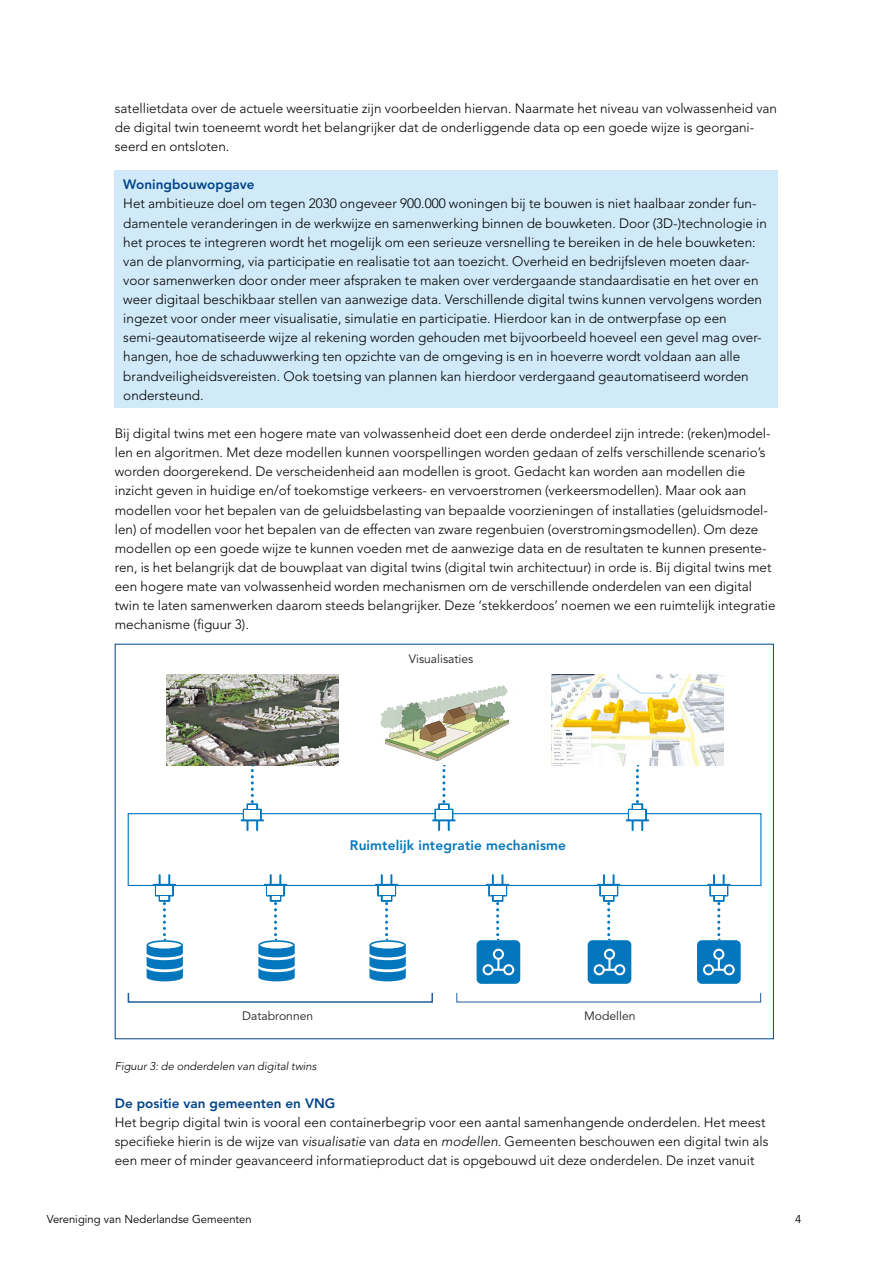
<style>
.page{position:relative;width:893px;height:1263px;background:#fff}
.page>*{position:absolute;margin:0;border:0;box-sizing:border-box;transform-origin:0 0}
.t1{font:800 13.65px "Avenir LT Std";letter-spacing:.01em;color:#0277bd}
.VNG_-_Broodtekst{font:300 13.5px/19.2px "Avenir LT Std";color:#000}
.VNG_-_Arceer_platte{font:300 13.5px/19.2px "Avenir LT Std";color:#000}
.H2_-_VNG_-_Tussen_1{font:800 13.5px "Avenir LT Std";color:#048}
.VNG_-_Arceer_kop{font:800 13.5px "Avenir LT Std";color:#048}
.t2{font:12.15px "Avenir LT Std";color:#231f20}
.VNG_-_Fotobijschrift{font:italic 300 11.25px "Avenir LT Std";color:#000}
.t3{font:11.25px "Avenir LT Std";color:#000}
.s1{font-style:italic}
</style>
<div class="page">
<div style="left:115px;top:171px;width:663px;height:26px;background:#d1eaf9"></div>
<div style="left:115px;top:194px;width:663px;height:213px;background:#d1eaf9"></div>
<div style="left:128px;top:813px;width:633px;height:73px;border:1px solid #0277bd"></div>
<img style="left:166px;top:675px;width:173px;height:91px">
<img style="left:380px;top:685px;width:129px;height:77px">
<img style="left:551px;top:675px;width:173px;height:91px">
<svg style="left:697px;top:874px;width:44px;height:110px"></svg>
<svg style="left:588px;top:874px;width:43px;height:110px"></svg>
<svg style="left:477px;top:874px;width:43px;height:110px"></svg>
<svg style="left:369px;top:874px;width:36px;height:107px"></svg>
<svg style="left:258px;top:874px;width:36px;height:107px"></svg>
<svg style="left:147px;top:874px;width:35px;height:107px"></svg>
<svg style="left:626px;top:765px;width:23px;height:66px"></svg>
<svg style="left:432px;top:765px;width:24px;height:66px"></svg>
<svg style="left:241px;top:765px;width:23px;height:66px"></svg>
<div style="left:128px;top:992px;width:305px;height:11px;border:2px solid #215e9e"></div>
<p class="VNG_-_Broodtekst" style="left:115px;top:98px;width:664px">satellietdata over de actuele weersituatie zijn voorbeelden hiervan. Naarmate het niveau van volwassenheid van de digital twin toeneemt wordt het belangrijker dat de onderliggende data op een goede wijze is georgani&shy;seerd en ontsloten.</p>
<p class="VNG_-_Arceer_kop" style="left:123px;top:177px;width:133px">Woningbouwopgave</p>
<p class="VNG_-_Arceer_platte" style="left:123px;top:194px;width:645px">Het ambitieuze doel om tegen 2030 ongeveer 900.000 woningen bij te bouwen is niet haalbaar zonder fun&shy;damentele veranderingen in de werkwijze en samenwerking binnen de bouwketen. Door (3D-)technologie in het proces te integreren wordt het mogelijk om een serieuze versnelling te bereiken in de hele bouwketen: van de planvorming, via participatie en realisatie tot aan toezicht. Overheid en bedrijfsleven moeten daar&shy;voor samenwerken door onder meer afspraken te maken over verdergaande standaardisatie en het over en weer digitaal beschikbaar stellen van aanwezige data. Verschillende digital twins kunnen vervolgens worden ingezet voor onder meer visualisatie, simulatie en participatie. Hierdoor kan in de ontwerpfase op een semi-geautomatiseerde wijze al rekening worden gehouden met bijvoorbeeld hoeveel een gevel mag over&shy;hangen, hoe de schaduwwerking ten opzichte van de omgeving is en in hoeverre wordt voldaan aan alle brandveiligheidsvereisten. Ook toetsing van plannen kan hierdoor verdergaand geautomatiseerd worden ondersteund.</p>
<p class="VNG_-_Broodtekst" style="left:115px;top:424px;width:662px">Bij digital twins met een hogere mate van volwassenheid doet een derde onderdeel zijn intrede: (reken)model&shy;len en algoritmen. Met deze modellen kunnen voorspellingen worden gedaan of zelfs verschillende scenario’s worden doorgerekend. De verscheidenheid aan modellen is groot. Gedacht kan worden aan modellen die inzicht geven in huidige en/of toekomstige verkeers- en vervoerstromen (verkeersmodellen). Maar ook aan modellen voor het bepalen van de geluidsbelasting van bepaalde voorzieningen of installaties (geluidsmodel&shy;len) of modellen voor het bepalen van de effecten van zware regenbuien (overstromingsmodellen). Om deze modellen op een goede wijze te kunnen voeden met de aanwezige data en de resultaten te kunnen presente&shy;ren, is het belangrijk dat de bouwplaat van digital twins (digital twin architectuur) in orde is. Bij digital twins met een hogere mate van volwassenheid worden mechanismen om de verschillende onderdelen van een digital twin te laten samenwerken daarom steeds belangrijker. Deze ‘stekkerdoos’ noemen we een ruimtelijk integratie mechanisme (figuur 3).</p>
<p class="t2" style="left:409px;top:651px;width:66px">Visualisaties</p>
<p class="t1" style="left:350px;top:838px;width:218px">Ruimtelijk integratie mechanisme</p>
<p class="t2" style="left:242px;top:1008px;width:72px">Databronnen</p>
<p class="t2" style="left:584px;top:1008px;width:53px">Modellen</p>
<p class="VNG_-_Fotobijschrift" style="left:115px;top:1059px;width:203px">Figuur 3: de onderdelen van digital twins</p>
<h2 class="H2_-_VNG_-_Tussen_1" style="left:115px;top:1095px;width:222px">De positie van gemeenten en VNG</h2>
<p class="VNG_-_Broodtekst" style="left:115px;top:1113px;width:655px">Het begrip digital twin is vooral een containerbegrip voor een aantal samenhangende onderdelen. Het meest specifieke hierin is de wijze van <span class="s1">visualisatie</span> van <span class="s1">data</span> en <span class="s1">modellen</span>. Gemeenten beschouwen een digital twin als een meer of minder geavanceerd informatieproduct dat is opgebouwd uit deze onderdelen. De inzet vanuit</p>
<p class="t3" style="left:47px;top:1212px;width:207px">Vereniging van Nederlandse Gemeenten</p>
<p class="t3" style="left:795px;top:1212px;width:8px">4</p>
</div>
